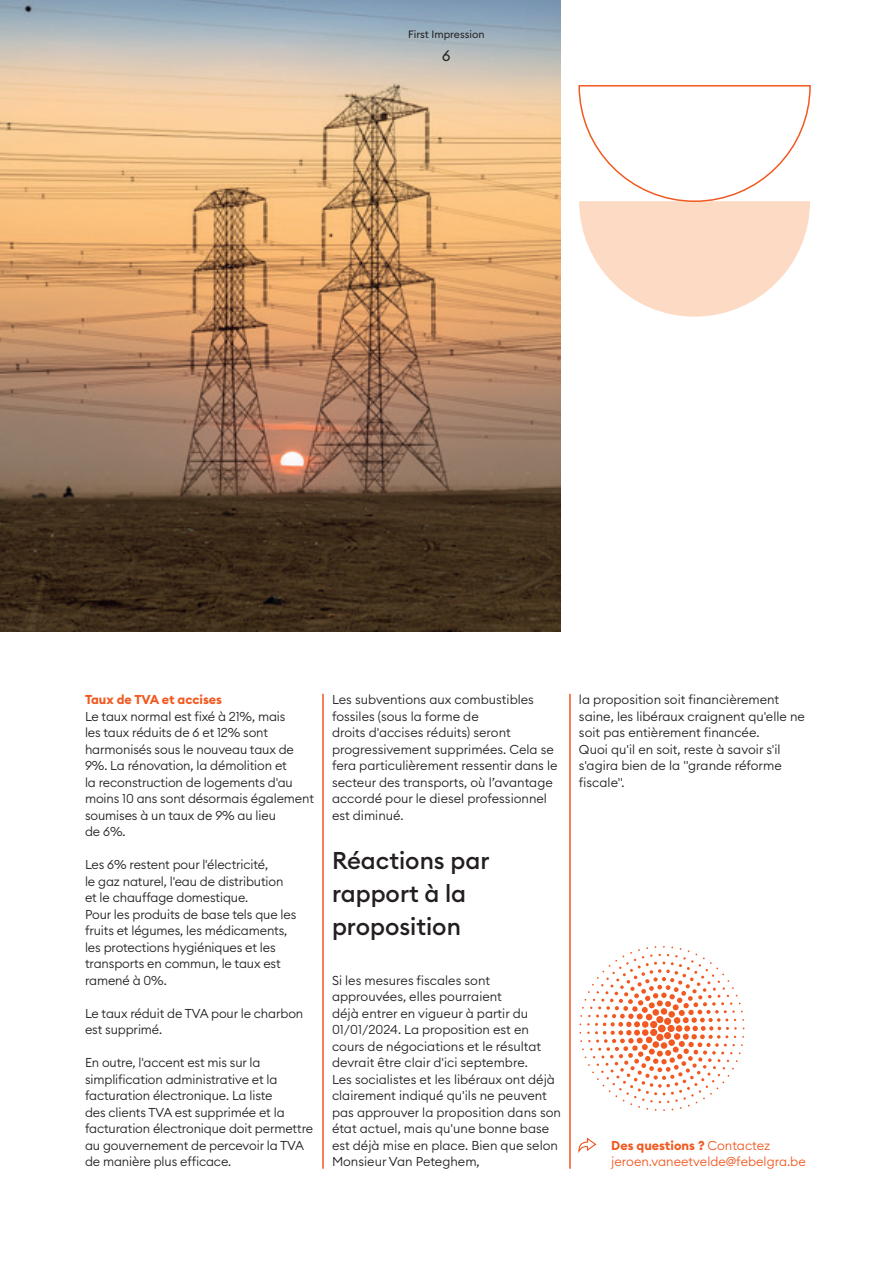
<style>
.page{position:relative;width:893px;height:1263px;background:#fff}
.page>*{position:absolute;margin:0;border:0;box-sizing:border-box;transform-origin:0 0}
.t1{font:500 24px/33px "Euclid Circular B";color:#231f20}
.t2{font:15px "Euclid Circular B";color:#231f20}
.t3{font:300 12.75px/16.5px "Euclid Circular B";letter-spacing:-.01em;color:#231f20}
.t4{font:300 12.75px/16.5px "Euclid Circular B";color:#f15921}
.t5{font:700 12.75px "Euclid Circular B";color:#f15921}
.t6{font:10.5px "Euclid Circular B";color:#231f20}
.s1{font-weight:700}
</style>
<div class="page">
<img style="left:0;top:0;width:561px;height:631px">
<hr style="left:323px;top:694px;width:1px;height:475px;background:#f15921">
<hr style="left:570px;top:694px;width:1px;height:475px;background:#f15921">
<svg style="left:578px;top:85px;width:233px;height:232px"></svg>
<svg style="left:578px;top:1137px;width:19px;height:16px"></svg>
<svg style="left:579px;top:946px;width:165px;height:165px"></svg>
<p class="t6" style="left:408px;top:28px;width:78px">First Impression</p>
<p class="t2" style="left:442px;top:46px;width:10px">6</p>
<p class="t5" style="left:85px;top:691px;width:139px">Taux de TVA et accises</p>
<p class="t3" style="left:85px;top:708px;width:230px">Le taux normal est fixé à 21%, mais<br>les taux réduits de 6 et 12% sont harmonisés sous le nouveau taux de<br>9%. La rénovation, la démolition et<br>la reconstruction de logements d'au moins 10 ans sont désormais également soumises à un taux de 9% au lieu<br>de 6%.</p>
<p class="t3" style="left:85px;top:856px;width:213px">Les 6% restent pour l'électricité,<br>le gaz naturel, l'eau de distribution et le chauffage domestique.<br>Pour les produits de base tels que les fruits et légumes, les médicaments, les protections hygiéniques et les transports en commun, le taux est ramené à 0%.</p>
<p class="t3" style="left:85px;top:1005px;width:220px">Le taux réduit de TVA pour le charbon est supprimé.</p>
<p class="t3" style="left:85px;top:1054px;width:230px">En outre, l'accent est mis sur la simplification administrative et la facturation électronique. La liste<br>des clients TVA est supprimée et la facturation électronique doit permettre au gouvernement de percevoir la TVA de manière plus efficace.</p>
<p class="t3" style="left:332px;top:691px;width:227px">Les subventions aux combustibles fossiles (sous la forme de<br>droits d'accises réduits) seront progressivement supprimées. Cela se fera particulièrement ressentir dans le secteur des transports, où l’avantage accordé pour le diesel professionnel est diminué.</p>
<h1 class="t1" style="left:332px;top:844px;width:159px">Réactions par rapport à la proposition</h1>
<p class="t3" style="left:332px;top:972px;width:230px">Si les mesures fiscales sont approuvées, elles pourraient<br>déjà entrer en vigueur à partir du 01/01/2024. La proposition est en cours de négociations et le résultat devrait être clair d'ici septembre.<br>Les socialistes et les libéraux ont déjà clairement indiqué qu'ils ne peuvent pas approuver la proposition dans son état actuel, mais qu'une bonne base est déjà mise en place. Bien que selon Monsieur Van Peteghem,</p>
<p class="t3" style="left:579px;top:691px;width:227px">la proposition soit financièrement saine, les libéraux craignent qu'elle ne soit pas entièrement financée.<br>Quoi qu'il en soit, reste à savoir s'il s'agira bien de la "grande réforme fiscale".</p>
<p class="t4" style="left:611px;top:1137px;width:196px"><span class="s1">Des questions ?</span> Contactez jeroen.vaneetvelde@febelgra.be</p>
</div>
